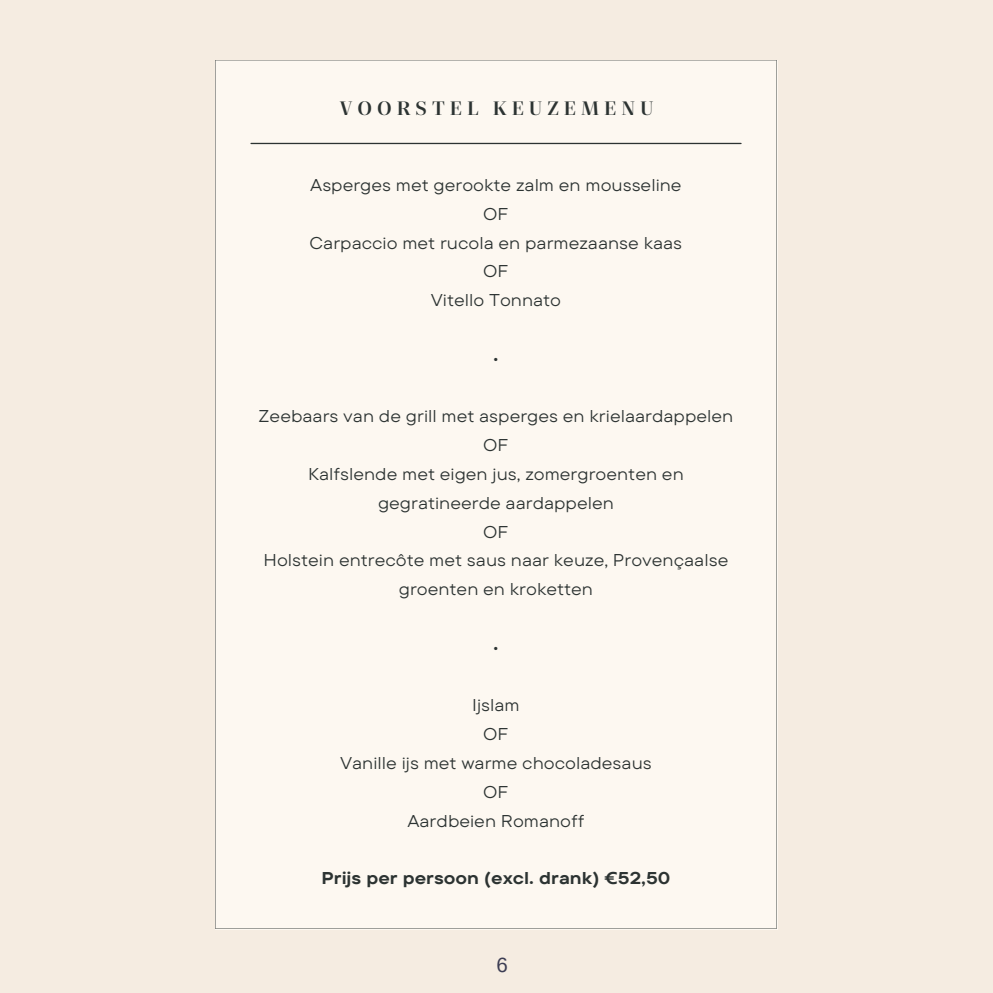
<style>
.page{position:relative;width:993px;height:993px;background:#fff}
.page>*{position:absolute;margin:0;border:0;box-sizing:border-box;transform-origin:0 0}
.t1{font:20.47px "Arimo";color:#3c3d53}
.t2{font:700 20.12px "Quinn Display";letter-spacing:.25em;color:#2c3332}
.t3{font:16.97px/28.9px "TT Commons Pro Exp";color:#2c3332;text-align:center}
.t4{font:700 16.97px "TT Commons Pro Exp";color:#2c3332}
</style>
<div class="page">
<div style="left:0;top:0;width:992px;height:992px;background:#f5ece1"></div>
<div style="left:215px;top:60px;width:561px;height:868px;background:#fdf8f1"></div>
<hr style="left:251px;top:143px;width:489px;height:1px;background:#2c3332">
<p class="t2" style="left:340px;top:97px;width:315px">VOORSTEL KEUZEMENU</p>
<p class="t3" style="left:310px;top:170px;width:373px">Asperges met gerookte zalm en mousseline</p>
<p class="t3" style="left:483px;top:199px;width:27px">OF</p>
<p class="t3" style="left:309px;top:228px;width:374px">Carpaccio met rucola en parmezaanse kaas</p>
<p class="t3" style="left:483px;top:256px;width:27px">OF</p>
<p class="t3" style="left:430px;top:285px;width:132px">Vitello Tonnato</p>
<p class="t3" style="left:492px;top:343px;width:9px">•</p>
<p class="t3" style="left:258px;top:401px;width:476px">Zeebaars van de grill met asperges en krielaardappelen</p>
<p class="t3" style="left:483px;top:430px;width:27px">OF</p>
<p class="t3" style="left:308px;top:459px;width:377px">Kalfslende met eigen jus, zomergroenten en gegratineerde aardappelen</p>
<p class="t3" style="left:483px;top:516px;width:27px">OF</p>
<p class="t3" style="left:263px;top:545px;width:466px">Holstein entrecôte met saus naar keuze, Provençaalse groenten en kroketten</p>
<p class="t3" style="left:492px;top:632px;width:9px">•</p>
<p class="t3" style="left:472px;top:690px;width:49px">Ijslam</p>
<p class="t3" style="left:483px;top:718px;width:27px">OF</p>
<p class="t3" style="left:340px;top:747px;width:313px">Vanille ijs met warme chocoladesaus</p>
<p class="t3" style="left:483px;top:776px;width:27px">OF</p>
<p class="t3" style="left:407px;top:805px;width:178px">Aardbeien Romanoff</p>
<p class="t4" style="left:321px;top:867px;width:350px">Prijs per persoon (excl. drank) €52,50</p>
<p class="t1" style="left:496px;top:953px;width:13px">6</p>
</div>
